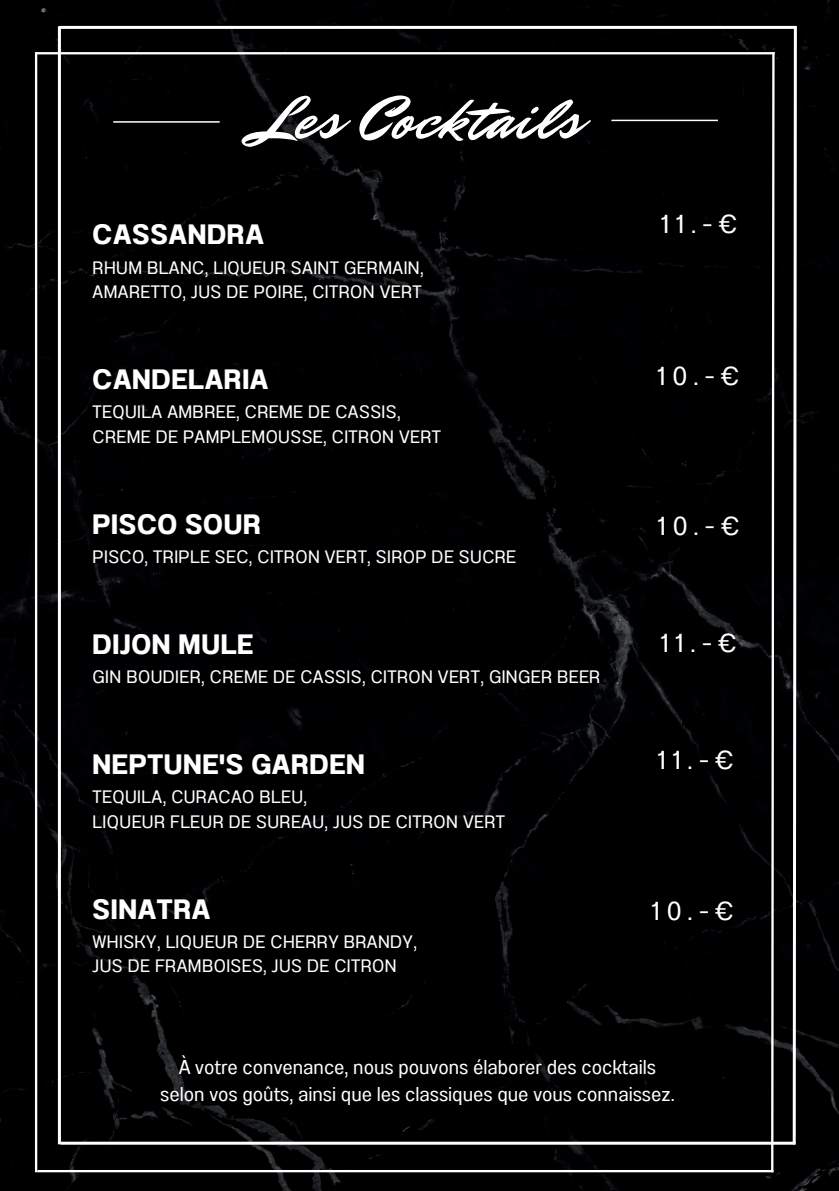
<style>
.page{position:relative;width:839px;height:1191px;background:#fff}
.page>*{position:absolute;margin:0;border:0;box-sizing:border-box;transform-origin:0 0}
.t1{font:62.4px "Mr Dafoe";letter-spacing:.03em;color:#fff}
.t2{font:28px "Anantason Bold Wd 87";letter-spacing:.025em;color:#fff}
.t3{font:26px "Anantason Wd 87";letter-spacing:.23em;color:#fff}
.t4{font:20px/27px "Anantason Wd 87";color:#fff;text-align:center}
.t5{font:18px/24.4px "Anantason Wd 87";letter-spacing:.025em;color:#fff}
</style>
<div class="page">
<div style="left:0;top:0;width:838px;height:1191px;background:#000001"></div>
<hr style="left:37px;top:1170px;width:736px;height:2px;background:#fff">
<hr style="left:35px;top:52px;width:2px;height:1120px;background:#fff">
<svg style="left:769px;top:50px;width:6px;height:1125px"></svg>
<hr style="left:36px;top:52px;width:738px;height:2px;background:#fff">
<hr style="left:61px;top:1142px;width:734px;height:3px;background:#fff">
<hr style="left:58px;top:26px;width:3px;height:1118px;background:#fff">
<svg style="left:791px;top:23px;width:7px;height:1124px"></svg>
<hr style="left:59px;top:26px;width:737px;height:3px;background:#fff">
<hr style="left:113px;top:121px;width:107px;height:2px;background:#fff">
<hr style="left:611px;top:120px;width:106px;height:1px;background:#fff">
<h1 class="t1" style="left:255px;top:76px;width:326px">Les Cocktails</h1>
<h2 class="t2" style="left:93px;top:213px;width:173px">CASSANDRA</h2>
<p class="t5" style="left:93px;top:255px;width:332px">RHUM BLANC, LIQUEUR SAINT GERMAIN,<br>AMARETTO, JUS DE POIRE, CITRON VERT</p>
<h2 class="t2" style="left:93px;top:357px;width:177px">CANDELARIA</h2>
<p class="t5" style="left:93px;top:400px;width:350px">TEQUILA AMBREE, CREME DE CASSIS,<br>CREME DE PAMPLEMOUSSE, CITRON VERT</p>
<h2 class="t2" style="left:93px;top:502px;width:170px">PISCO SOUR</h2>
<p class="t5" style="left:93px;top:545px;width:425px">PISCO, TRIPLE SEC, CITRON VERT, SIROP DE SUCRE</p>
<h2 class="t2" style="left:93px;top:622px;width:162px">DIJON MULE</h2>
<p class="t5" style="left:93px;top:665px;width:509px">GIN BOUDIER, CREME DE CASSIS, CITRON VERT, GINGER BEER</p>
<h2 class="t2" style="left:93px;top:742px;width:273px">NEPTUNE'S GARDEN</h2>
<p class="t5" style="left:93px;top:785px;width:414px">TEQUILA, CURACAO BLEU,<br>LIQUEUR FLEUR DE SUREAU, JUS DE CITRON VERT</p>
<h2 class="t2" style="left:93px;top:887px;width:119px">SINATRA</h2>
<p class="t5" style="left:93px;top:930px;width:326px">WHISKY, LIQUEUR DE CHERRY BRANDY,<br>JUS DE FRAMBOISES, JUS DE CITRON</p>
<h3 class="t3" style="left:661px;top:203px;width:78px">11.-€</h3>
<h3 class="t3" style="left:657px;top:355px;width:84px">10.-€</h3>
<h3 class="t3" style="left:657px;top:506px;width:84px">10.-€</h3>
<h3 class="t3" style="left:660px;top:623px;width:78px">11.-€</h3>
<h3 class="t3" style="left:657px;top:739px;width:78px">11.-€</h3>
<h3 class="t3" style="left:651px;top:890px;width:84px">10.-€</h3>
<p class="t4" style="left:160px;top:1054px;width:516px">À votre convenance, nous pouvons élaborer des cocktails selon vos goûts, ainsi que les classiques que vous connaissez.</p>
</div>
